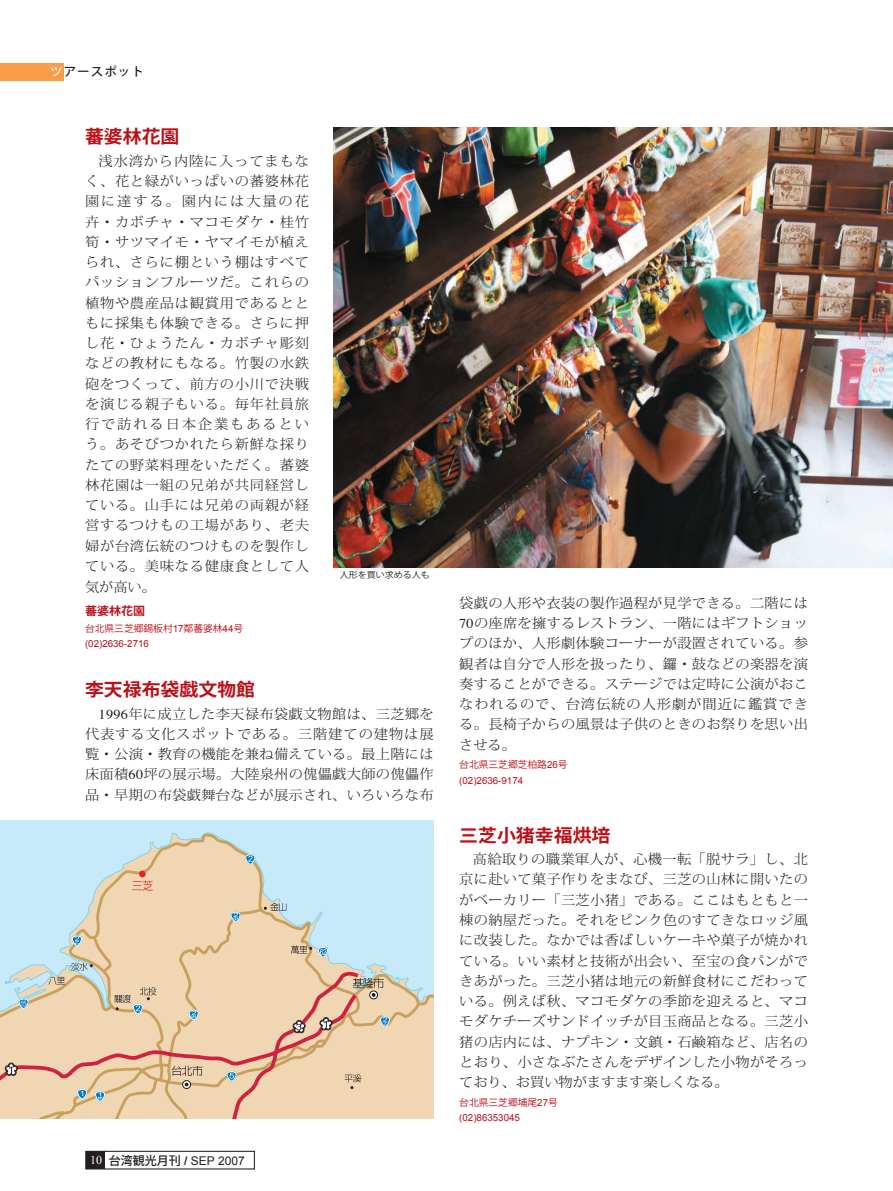
<style>
.page{position:relative;width:893px;height:1191px;background:#fff}
.page>*{position:absolute;margin:0;border:0;box-sizing:border-box;transform-origin:0 0}
.t1{font:700 18px "Koz Go Pro";color:#bb1018;scale:1.05 1}
.t2{font:300 13.5px/20.2px "Koz Min Pro";letter-spacing:.02em;color:#231f20;text-align:justify;scale:1.05 1}
.t3{font:12px "Arial";color:#231f20}
.t4{font:500 12px "Koz Go Pro";letter-spacing:.075em;color:#231f20;scale:1.05 1}
.t5{font:700 11.4px "Koz Go Pro";color:#bb1018;scale:1.05 1}
.t6{font:9.75px/15.6px "Arial";color:#bb1018}
.t7{font:8.55px "Koz Go Pro";color:#231f20;scale:1.05 1}
.s1{color:#fff}
.s2{font-family:"Koz Go Pro"}
.s3{font-family:"Times";font-weight:400}
.s4{font-family:"Times New Roman";color:#fff}
.s5{font-family:"Koz Go Pro";font-weight:500}
.s6{font-weight:700}
</style>
<div class="page">
<div style="left:0;top:63px;width:64px;height:18px;background:#f89d48"></div>
<div style="left:85px;top:1150px;width:170px;height:19px;border:1px solid #231f20"></div>
<div style="left:86px;top:1151px;width:19px;height:18px;background:#231f20"></div>
<img style="left:334px;top:127px;width:559px;height:440px">
<div style="left:0;top:821px;width:434px;height:297px;background:#c6eafa"></div>
<svg style="left:20px;top:832px;width:401px;height:161px"></svg>
<svg style="left:5px;top:971px;width:357px;height:22px;background:#e5d0b4"></svg>
<svg style="left:0;top:993px;width:434px;height:125px;background:#ecccaa"></svg>
<svg style="left:231px;top:911px;width:10px;height:11px"></svg>
<svg style="left:189px;top:1009px;width:10px;height:11px"></svg>
<svg style="left:380px;top:1016px;width:10px;height:10px"></svg>
<svg style="left:95px;top:1091px;width:10px;height:10px"></svg>
<svg style="left:72px;top:935px;width:10px;height:11px"></svg>
<svg style="left:245px;top:854px;width:10px;height:10px"></svg>
<svg style="left:77px;top:1088px;width:10px;height:11px"></svg>
<svg style="left:227px;top:1071px;width:9px;height:10px"></svg>
<svg style="left:19px;top:998px;width:10px;height:11px"></svg>
<svg style="left:318px;top:947px;width:10px;height:10px"></svg>
<svg style="left:293px;top:1020px;width:12px;height:13px"></svg>
<svg style="left:320px;top:1017px;width:12px;height:13px"></svg>
<svg style="left:5px;top:1062px;width:13px;height:13px"></svg>
<div style="left:139px;top:870px;width:7px;height:7px;background:#ee1d23;border-radius:50%"></div>
<svg style="left:132px;top:880px;width:21px;height:10px"></svg>
<svg style="left:264px;top:903px;width:22px;height:8px"></svg>
<svg style="left:291px;top:945px;width:21px;height:9px"></svg>
<svg style="left:345px;top:1074px;width:16px;height:15px"></svg>
<svg style="left:172px;top:1065px;width:30px;height:11px"></svg>
<svg style="left:71px;top:962px;width:22px;height:8px"></svg>
<svg style="left:48px;top:977px;width:17px;height:7px"></svg>
<svg style="left:115px;top:987px;width:41px;height:27px"></svg>
<div style="left:182px;top:1080px;width:9px;height:8px;border:1px solid #231f20;border-radius:50%"></div>
<svg style="left:185px;top:1082px;width:4px;height:4px"></svg>
<div style="left:369px;top:990px;width:9px;height:9px;border:1px solid #231f20;border-radius:50%"></div>
<svg style="left:353px;top:978px;width:31px;height:18px"></svg>
<p class="t4" style="left:50px;top:64px;width:91px"><span class="s1">ツ</span>アースポット</p>
<p class="t1" style="left:85px;top:125px;width:91px">蕃婆林花園</p>
<p class="t2" style="left:85px;top:150px;width:215px;text-indent:14px">浅水湾から内陸に入ってまもなく、花と緑がいっぱいの蕃婆林花園に達する。園内には大量の花卉・カボチャ・マコモダケ・桂竹筍・サツマイモ・ヤマイモが植えられ、さらに棚という棚はすべてパッションフルーツだ。これらの植物や農産品は観賞用であるとともに採集も体験できる。さらに押し花・ひょうたん・カボチャ彫刻などの教材にもなる。竹製の水鉄砲をつくって、前方の小川で決戦を演じる親子もいる。毎年社員旅行で訪れる日本企業もあるという。あそびつかれたら新鮮な採りたての野菜料理をいただく。蕃婆林花園は一組の兄弟が共同経営している。山手には兄弟の両親が経営するつけもの工場があり、老夫婦が台湾伝統のつけものを製作している。美味なる健康食として人気が高い。</p>
<p class="t5" style="left:85px;top:603px;width:59px">蕃婆林花園</p>
<p class="t6" style="left:85px;top:620px;width:160px"><span class="s2">台北県三芝郷錫板村</span>17<span class="s2">鄰蕃婆林</span>44<span class="s2">号</span>(02)2636-2716</p>
<p class="t1" style="left:85px;top:678px;width:163px">李天禄布袋戯文物館</p>
<p class="t2" style="left:85px;top:703px;width:334px;text-indent:14px"><span class="s3">1996</span>年に成立した李天禄布袋戯文物館は、三芝郷を代表する文化スポットである。三階建ての建物は展覧・公演・教育の機能を兼ね備えている。最上階には床面積<span class="s3">60</span>坪の展示場。大陸泉州の傀儡戯大師の傀儡作品・早期の布袋戯舞台などが展示され、いろいろな布</p>
<p class="t7" style="left:340px;top:569px;width:87px">人形を買い求める人も</p>
<p class="t3" style="left:90px;top:1153px;width:156px"><span class="s4">10</span> <span class="s5">台湾観光月刊</span> <span class="s6">/</span> SEP 2007</p>
<p class="t2" style="left:459px;top:592px;width:334px">袋戯の人形や衣装の製作過程が見学できる。二階には<span class="s3">70</span>の座席を擁するレストラン、一階にはギフトショップのほか、人形劇体験コーナーが設置されている。参観者は自分で人形を扱ったり、鑼・鼓などの楽器を演奏することができる。ステージでは定時に公演がおこなわれるので、台湾伝統の人形劇が間近に鑑賞できる。長椅子からの風景は子供のときのお祭りを思い出させる。</p>
<p class="t6" style="left:459px;top:757px;width:110px"><span class="s2">台北県三芝郷芝柏路</span>26<span class="s2">号</span>(02)2636-9174</p>
<p class="t1" style="left:459px;top:823px;width:146px">三芝小猪幸福烘培</p>
<p class="t2" style="left:459px;top:848px;width:334px;text-indent:14px">高給取りの職業軍人が、心機一転「脱サラ」し、北京に赴いて菓子作りをまなび、三芝の山林に開いたのがベーカリー「三芝小猪」である。ここはもともと一棟の納屋だった。それをピンク色のすてきなロッジ風に改装した。なかでは香ばしいケーキや菓子が焼かれている。いい素材と技術が出会い、至宝の食パンができあがった。三芝小猪は地元の新鮮食材にこだわっている。例えば秋、マコモダケの季節を迎えると、マコモダケチーズサンドイッチが目玉商品となる。三芝小猪の店内には、ナプキン・文鎮・石鹸箱など、店名のとおり、小さなぶたさんをデザインした小物がそろっており、お買い物がますます楽しくなる。</p>
<p class="t6" style="left:459px;top:1094px;width:100px"><span class="s2">台北県三芝郷埔尾</span>27<span class="s2">号</span>(02)86353045</p>
</div>
